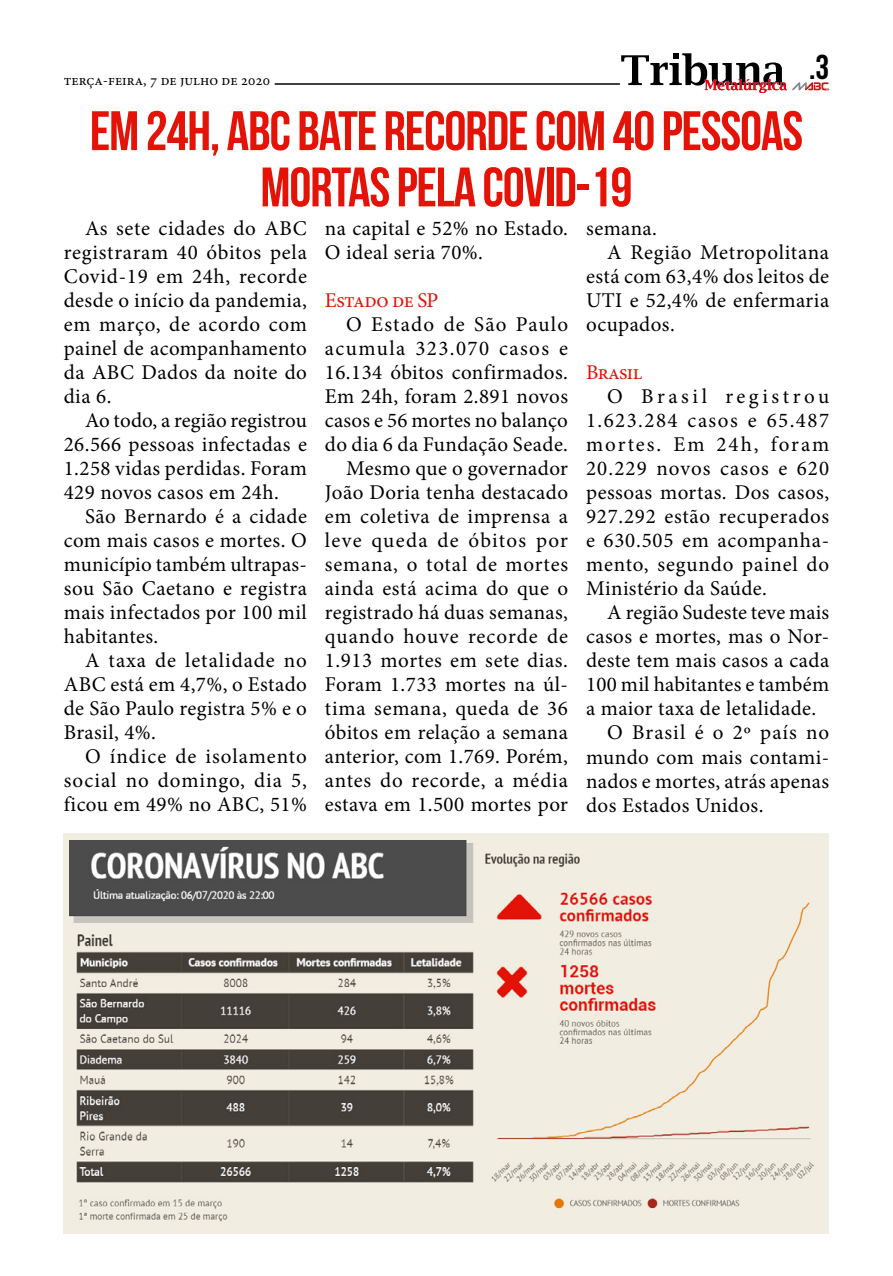
<style>
.page{position:relative;width:893px;height:1276px;background:#fff}
.page>*{position:absolute;margin:0;border:0;box-sizing:border-box;transform-origin:0 0}
.t1{font:55.5px/56.2px "Bebas Neue";letter-spacing:-.02em;color:#e31307;text-align:center}
.t2{font:34.5px "Bebas Neue";color:#000}
.t3{font:21px/24px "Minion Pro";letter-spacing:.02em;color:#000;text-align:justify}
.t4{font:21px "Minion Pro";letter-spacing:-.035em;color:#e31307}
.t5{font:15px "Minion Pro";color:#000}
</style>
<div class="page">
<div style="left:64px;top:833px;width:765px;height:400px;background:#f1ede1"></div>
<img style="left:69px;top:841px;width:405px;height:381px">
<img style="left:485px;top:853px;width:329px;height:356px">
<svg style="left:621px;top:53px;width:208px;height:40px"></svg>
<hr style="left:275px;top:83px;width:345px;height:2px;background:#000">
<p class="t5" style="left:64px;top:70px;width:208px">terça-feira, 7 de julho de 2020</p>
<h2 class="t2" style="left:809px;top:48px;width:22px">.3</h2>
<h1 class="t1" style="left:90px;top:102px;width:715px">EM 24H, ABC BATE RECORDE COM 40 PESSOAS<br>MORTAS PELA COVID-19</h1>
<p class="t3" style="left:64px;top:216px;width:245px;text-indent:21px">As sete cidades do ABC registraram 40 óbitos pela Covid-19 em 24h, recorde desde o início da pandemia, em março, de acordo com painel de acompanhamento da ABC Dados da noite do dia 6.</p>
<p class="t3" style="left:64px;top:408px;width:245px;text-indent:21px">Ao todo, a região registrou 26.566 pessoas infectadas e 1.258 vidas perdidas. Foram 429 novos casos em 24h.</p>
<p class="t3" style="left:64px;top:505px;width:245px;text-indent:21px">São Bernardo é a cidade com mais casos e mortes. O município também ultrapas&shy;sou São Caetano e registra mais infectados por 100 mil habitantes.</p>
<p class="t3" style="left:64px;top:649px;width:245px;text-indent:21px">A taxa de letalidade no ABC está em 4,7%, o Estado de São Paulo registra 5% e o Brasil, 4%.</p>
<p class="t3" style="left:64px;top:745px;width:245px;text-indent:21px">O índice de isolamento social no domingo, dia 5, ficou em 49% no ABC, 51%</p>
<p class="t3" style="left:325px;top:217px;width:245px">na capital e 52% no Estado.<br>O ideal seria 70%.</p>
<p class="t4" style="left:325px;top:286px;width:115px">Estado de SP</p>
<p class="t3" style="left:325px;top:313px;width:245px;text-align:right">O Estado de São Paulo acumula 323.070 casos e<br>16.134 óbitos confirmados.<br>Em 24h, foram 2.891 novos casos e 56 mortes no balanço do dia 6 da Fundação Seade.<br>Mesmo que o governador<br>João Doria tenha destacado em coletiva de imprensa a leve queda de óbitos por semana, o total de mortes ainda está acima do que o registrado há duas semanas, quando houve recorde de<br>1.913 mortes em sete dias.<br>Foram 1.733 mortes na úl&shy;tima semana, queda de 36 óbitos em relação a semana anterior, com 1.769. Porém, antes do recorde, a média estava em 1.500 mortes por</p>
<p class="t3" style="left:586px;top:217px;width:72px">semana.</p>
<p class="t3" style="left:607px;top:241px;width:223px">A Região Metropolitana</p>
<p class="t3" style="left:586px;top:265px;width:245px">está com 63,4% dos leitos de</p>
<p class="t3" style="left:586px;top:289px;width:245px">UTI e 52,4% de enfermaria</p>
<p class="t3" style="left:586px;top:313px;width:90px">ocupados.</p>
<p class="t4" style="left:586px;top:358px;width:58px">Brasil</p>
<p class="t3" style="left:586px;top:385px;width:245px;text-indent:21px">O Brasil registrou 1.623.284 casos e 65.487 mortes. Em 24h, foram 20.229 novos casos e 620 pessoas mortas. Dos casos, 927.292 estão recuperados e 630.505 em acompanha&shy;mento, segundo painel do Ministério da Saúde.</p>
<p class="t3" style="left:607px;top:601px;width:223px">A região Sudeste teve mais</p>
<p class="t3" style="left:586px;top:625px;width:245px">casos e mortes, mas o Nor-</p>
<p class="t3" style="left:586px;top:649px;width:245px">deste tem mais casos a cada</p>
<p class="t3" style="left:586px;top:673px;width:245px">100 mil habitantes e também</p>
<p class="t3" style="left:586px;top:697px;width:232px">a maior taxa de letalidade.</p>
<p class="t3" style="left:607px;top:721px;width:223px">O Brasil é o 2º país no</p>
<p class="t3" style="left:586px;top:745px;width:245px">mundo com mais contami-</p>
<p class="t3" style="left:586px;top:769px;width:245px">nados e mortes, atrás apenas</p>
<p class="t3" style="left:586px;top:793px;width:179px">dos Estados Unidos.</p>
</div>
